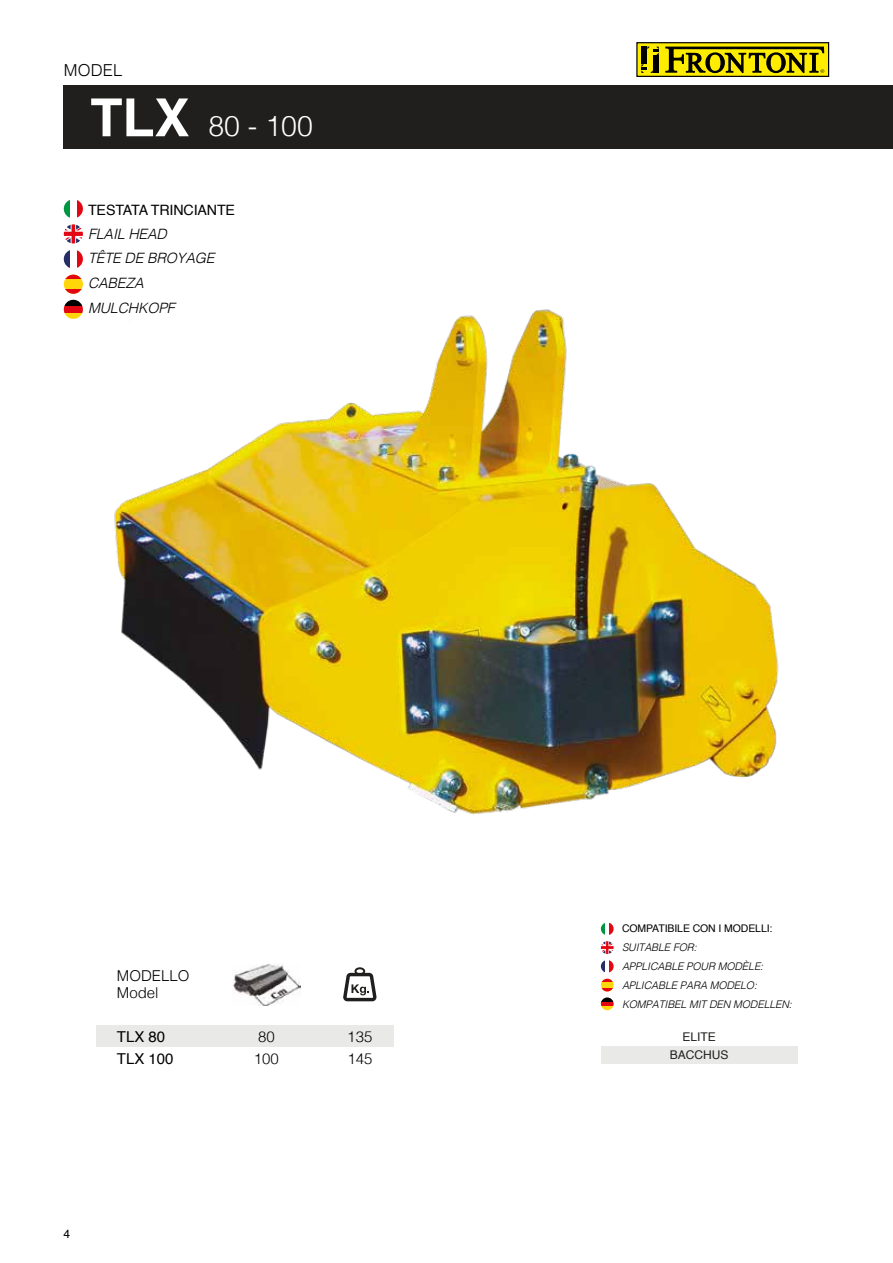
<style>
.page{position:relative;width:893px;height:1263px;background:#fff}
.page>*{position:absolute;margin:0;border:0;box-sizing:border-box;transform-origin:0 0}
.t1{font:300 28.5px "Helvetica";color:#fff}
.t2{font:300 16.5px "Helvetica";letter-spacing:.01em;color:#000}
.t3{font:300 15px/16.5px "Helvetica";color:#000}
.t4{font:15px/21.6px "Helvetica";color:#000}
.t5{font:italic 300 14.25px/25.2px "Helvetica";letter-spacing:-.01em;color:#000}
.t6{font:14.25px "Helvetica";letter-spacing:-.01em;color:#000}
.t7{font:12px/18px "Helvetica";color:#201f1d;text-align:center}
.t8{font:12px "Helvetica";color:#000}
.t9{font:italic 300 10.5px/19.4px "Helvetica";letter-spacing:-.01em;color:#000}
.t10{font:10.5px "Helvetica";letter-spacing:-.01em;color:#000}
.s1{font-weight:700;font-size:52.5px}
</style>
<div class="page">
<div style="left:64px;top:85px;width:829px;height:64px;background:#201f1d"></div>
<img style="left:63px;top:257px;width:716px;height:558px">
<img style="left:232px;top:963px;width:69px;height:42px">
<div style="left:96px;top:1025px;width:298px;height:22px;background:#e9e9e8"></div>
<svg style="left:343px;top:967px;width:34px;height:34px"></svg>
<div style="left:601px;top:1046px;width:196px;height:17px;background:#e9e9e8"></div>
<svg style="left:601px;top:922px;width:13px;height:13px"></svg>
<svg style="left:601px;top:923px;width:4px;height:12px"></svg>
<svg style="left:610px;top:923px;width:4px;height:12px"></svg>
<svg style="left:601px;top:960px;width:13px;height:12px"></svg>
<svg style="left:601px;top:960px;width:4px;height:12px"></svg>
<svg style="left:610px;top:960px;width:4px;height:12px"></svg>
<svg style="left:601px;top:979px;width:13px;height:12px"></svg>
<svg style="left:602px;top:979px;width:10px;height:2px"></svg>
<svg style="left:602px;top:989px;width:11px;height:2px"></svg>
<svg style="left:601px;top:941px;width:13px;height:13px"></svg>
<svg style="left:601px;top:1006px;width:12px;height:4px"></svg>
<hr style="left:601px;top:1002px;width:13px;height:4px;background:#e30613">
<svg style="left:601px;top:997px;width:13px;height:5px"></svg>
<svg style="left:64px;top:200px;width:6px;height:18px"></svg>
<svg style="left:77px;top:200px;width:6px;height:18px"></svg>
<div style="left:64px;top:249px;width:19px;height:19px;background:#fff;border-radius:10px"></div>
<svg style="left:64px;top:250px;width:6px;height:18px"></svg>
<svg style="left:77px;top:250px;width:6px;height:18px"></svg>
<div style="left:64px;top:275px;width:19px;height:19px;background:#ffd609;border-radius:10px"></div>
<svg style="left:64px;top:275px;width:19px;height:4px"></svg>
<svg style="left:64px;top:290px;width:19px;height:4px"></svg>
<svg style="left:64px;top:224px;width:19px;height:19px"></svg>
<svg style="left:64px;top:313px;width:19px;height:6px"></svg>
<div style="left:64px;top:306px;width:19px;height:7px;background:#e30613"></div>
<svg style="left:64px;top:300px;width:19px;height:6px"></svg>
<div style="left:637px;top:43px;width:192px;height:33px;background:#ffed00"></div>
<div style="left:636px;top:42px;width:193px;height:35px;border:1px solid #000"></div>
<svg style="left:641px;top:47px;width:18px;height:26px"></svg>
<svg style="left:665px;top:46px;width:160px;height:28px"></svg>
<h2 class="t2" style="left:64px;top:56px;width:60px">MODEL</h2>
<h1 class="t1" style="left:90px;top:102px;width:224px"><span class="s1">TLX</span> 80 - 100</h1>
<h3 class="t6" style="left:88px;top:199px;width:148px">TESTATA TRINCIANTE</h3>
<h3 class="t5" style="left:88px;top:244px;width:128px">TÊTE DE BROYAGE<br>CABEZA</h3>
<h3 class="t5" style="left:88px;top:220px;width:80px">FLAIL HEAD</h3>
<h3 class="t5" style="left:88px;top:295px;width:88px">MULCHKOPF</h3>
<h3 class="t3" style="left:117px;top:966px;width:74px">MODELLO<br>Model</h3>
<p class="t10" style="left:622px;top:921px;width:152px">COMPATIBILE CON I MODELLI:</p>
<p class="t9" style="left:622px;top:937px;width:143px;line-height:18.9px">SUITABLE FOR:<br>APPLICABLE POUR MODÈLE:</p>
<p class="t9" style="left:622px;top:975px;width:171px">APLICABLE PARA MODELO:<br>KOMPATIBEL MIT DEN MODELLEN:</p>
<h3 class="t3" style="left:258px;top:1027px;width:18px">80</h3>
<h3 class="t3" style="left:347px;top:1027px;width:27px">135</h3>
<h3 class="t4" style="left:117px;top:1026px;width:58px">TLX 80<br>TLX 100</h3>
<p class="t7" style="left:670px;top:1028px;width:60px">ELITE<br>BACCHUS</p>
<h3 class="t3" style="left:254px;top:1049px;width:27px">100</h3>
<h3 class="t3" style="left:347px;top:1049px;width:27px">145</h3>
<p class="t8" style="left:63px;top:1224px;width:8px">4</p>
</div>
